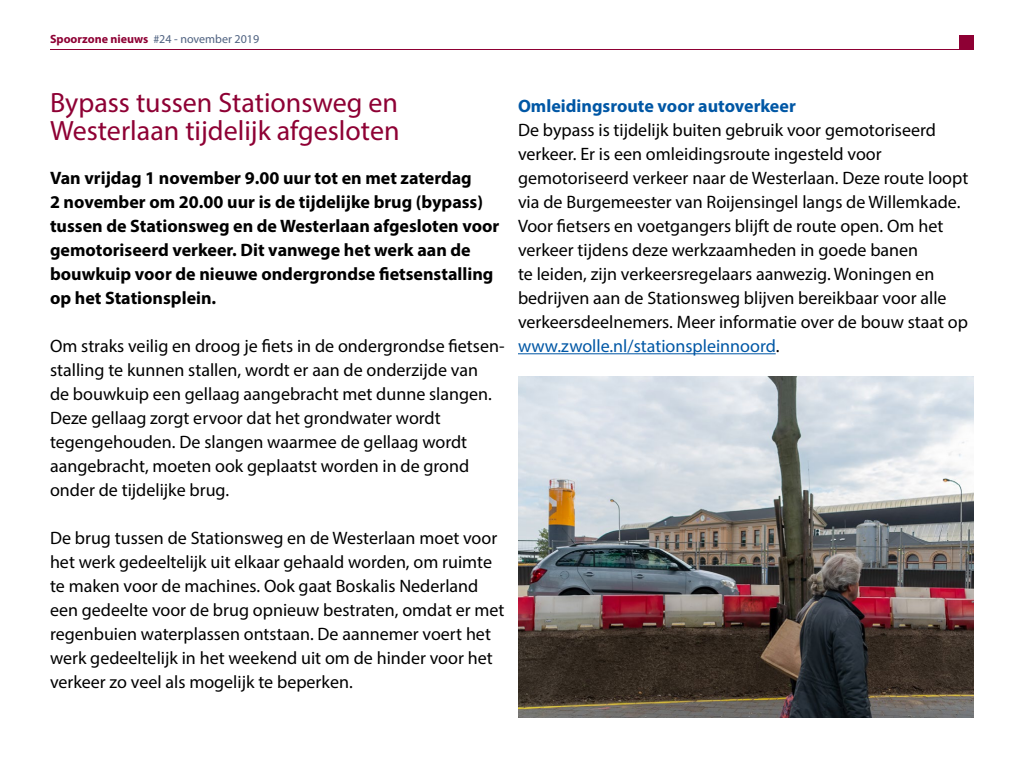
<style>
.page{position:relative;width:1024px;height:768px;background:#fff}
.page>*{position:absolute;margin:0;border:0;box-sizing:border-box;transform-origin:0 0}
.kop_artikel{font:28px/28px "Myriad Pro";color:#8e0034}
.plat{font:18px/24px "Myriad Pro";color:#000}
.plat-2{font:700 18px/24px "Myriad Pro";color:#000}
.kopje_blauw{font:700 18px "Myriad Pro";color:#0057a5}
.t1{font:12px "Myriad Pro";color:#4e6180}
.s1{font-weight:700;color:#8e0034}
.s2{color:#0057a5}
</style>
<div class="page">
<hr style="left:50px;top:49px;width:924px;height:1px;background:#8e0034">
<hr style="left:518px;top:353px;width:258px;height:1px;background:#0057a5">
<img style="left:518px;top:376px;width:456px;height:342px">
<div style="left:959px;top:35px;width:15px;height:15px;background:#8e0034"></div>
<p class="t1" style="left:50px;top:32px;width:211px"><span class="s1">Spoorzone nieuws</span> #24 - november 2019</p>
<p class="kop_artikel" style="left:50px;top:88px;width:351px">Bypass tussen Stationsweg en<br>Westerlaan tijdelijk afgesloten</p>
<p class="plat-2" style="left:50px;top:165px;width:451px">Van vrijdag 1 november 9.00 uur tot en met zaterdag<br>2 november om 20.00 uur is de tijdelijke brug (bypass) tussen de Stationsweg en de Westerlaan afgesloten voor gemotoriseerd verkeer. Dit vanwege het werk aan de bouwkuip voor de nieuwe ondergrondse fietsenstalling op het Stationsplein.</p>
<p class="plat" style="left:50px;top:334px;width:456px">Om straks veilig en droog je fiets in de ondergrondse fietsen&shy;stalling te kunnen stallen, wordt er aan de onderzijde van<br>de bouwkuip een gellaag aangebracht met dunne slangen.<br>Deze gellaag zorgt ervoor dat het grondwater wordt tegengehouden. De slangen waarmee de gellaag wordt aangebracht, moeten ook geplaatst worden in de grond onder de tijdelijke brug.</p>
<p class="plat" style="left:50px;top:526px;width:456px">De brug tussen de Stationsweg en de Westerlaan moet voor het werk gedeeltelijk uit elkaar gehaald worden, om ruimte te maken voor de machines. Ook gaat Boskalis Nederland een gedeelte voor de brug opnieuw bestraten, omdat er met regenbuien waterplassen ontstaan. De aannemer voert het werk gedeeltelijk in het weekend uit om de hinder voor het verkeer zo veel als mogelijk te beperken.</p>
<p class="kopje_blauw" style="left:518px;top:94px;width:279px">Omleidingsroute voor autoverkeer</p>
<p class="plat" style="left:518px;top:118px;width:452px">De bypass is tijdelijk buiten gebruik voor gemotoriseerd verkeer. Er is een omleidingsroute ingesteld voor gemotoriseerd verkeer naar de Westerlaan. Deze route loopt via de Burgemeester van Roijensingel langs de Willemkade.<br>Voor fietsers en voetgangers blijft de route open. Om het verkeer tijdens deze werkzaamheden in goede banen<br>te leiden, zijn verkeersregelaars aanwezig. Woningen en bedrijven aan de Stationsweg blijven bereikbaar voor alle verkeersdeelnemers. Meer informatie over de bouw staat op <span class="s2">www.zwolle.nl/stationspleinnoord</span>.</p>
</div>
